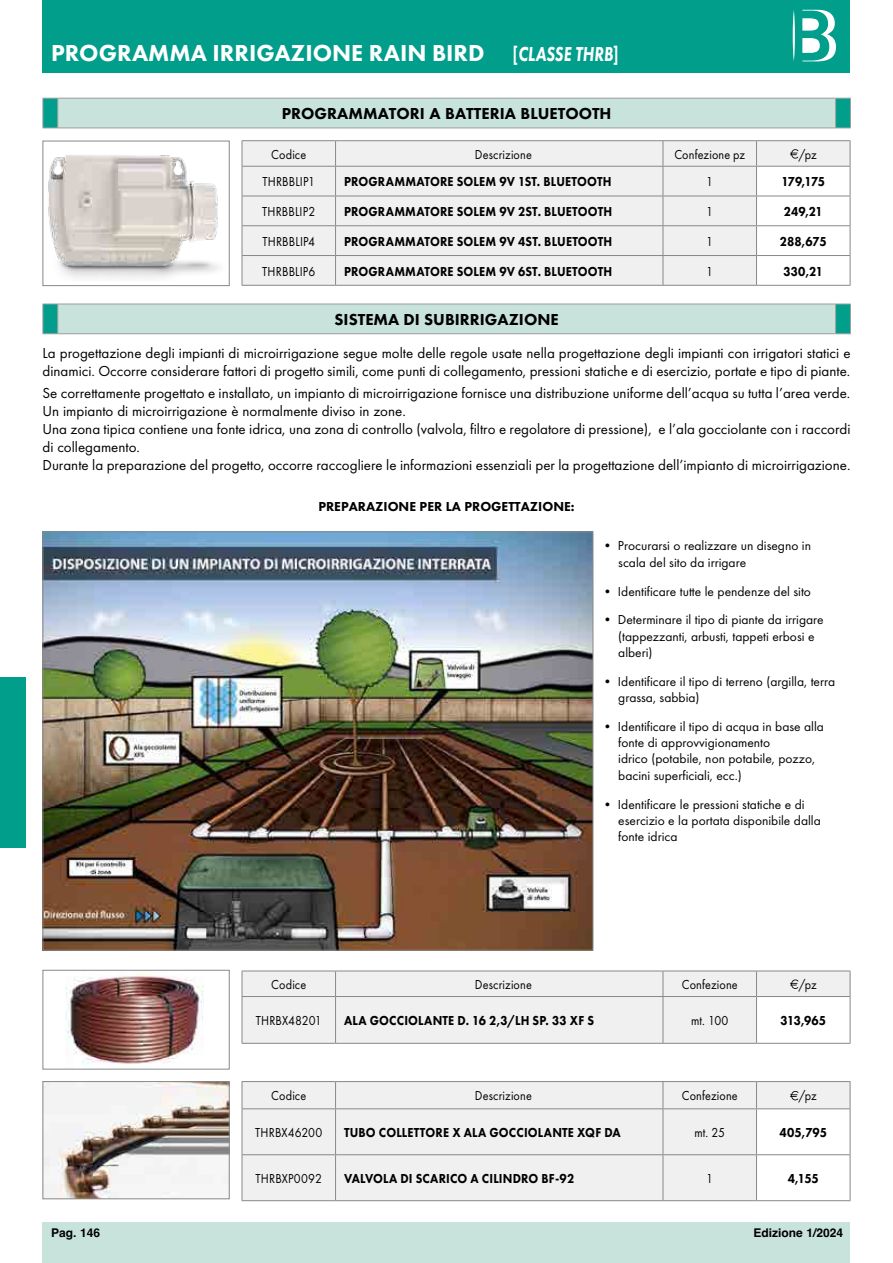
<style>
.page{position:relative;width:893px;height:1263px;background:#fff}
.page>*{position:absolute;margin:0;border:0;box-sizing:border-box;transform-origin:0 0}
.t1{font:800 24px "Futura PT";color:#fff}
.t2{font:800 16.5px "Futura PT";color:#000}
.t3{font:15px/18px "Futura PT";color:#000}
.t4{font:13.5px/16.2px "Futura PT";color:#000}
.t5{font:800 13.5px "Futura PT";letter-spacing:.01em;color:#000;scale:.9 1}
.t6{font:13.5px "Futura PT";color:#000;scale:.9 1}
.t7{font:800 13.5px "Futura PT";letter-spacing:.01em;color:#000}
.t8{font:700 12px "Helvetica";color:#000}
.s1{font-size:21px}
.s2{font-style:italic;font-size:21px}
</style>
<div class="page">
<div style="left:43px;top:1222px;width:807px;height:41px;background:#c8e3dc"></div>
<div style="left:43px;top:0;width:807px;height:72px;background:#009e8b"></div>
<div style="left:0;top:677px;width:26px;height:170px;background:#009e8b"></div>
<svg style="left:802px;top:10px;width:34px;height:51px"></svg>
<svg style="left:793px;top:10px;width:2px;height:51px"></svg>
<svg style="left:43px;top:98px;width:808px;height:31px;background:#bfddd6"></svg>
<hr style="left:58px;top:128px;width:778px;height:1px;background:#9c9e9f">
<img style="left:48px;top:155px;width:171px;height:123px">
<div style="left:43px;top:141px;width:187px;height:145px;border:1px solid #87888a"></div>
<div style="left:243px;top:141px;width:513px;height:144px;background:#f0f0f1"></div>
<hr style="left:242px;top:166px;width:94px;height:1px;background:#87888a">
<hr style="left:336px;top:166px;width:327px;height:1px;background:#87888a">
<hr style="left:663px;top:166px;width:93px;height:1px;background:#87888a">
<hr style="left:242px;top:140px;width:94px;height:1px;background:#87888a">
<hr style="left:663px;top:140px;width:93px;height:1px;background:#87888a">
<hr style="left:756px;top:140px;width:94px;height:1px;background:#87888a">
<hr style="left:242px;top:196px;width:94px;height:1px;background:#87888a">
<hr style="left:663px;top:196px;width:93px;height:1px;background:#87888a">
<hr style="left:242px;top:225px;width:94px;height:1px;background:#87888a">
<hr style="left:663px;top:225px;width:93px;height:1px;background:#87888a">
<hr style="left:242px;top:255px;width:94px;height:1px;background:#87888a">
<hr style="left:663px;top:255px;width:93px;height:1px;background:#87888a">
<hr style="left:242px;top:285px;width:94px;height:1px;background:#87888a">
<hr style="left:663px;top:285px;width:93px;height:1px;background:#87888a">
<hr style="left:756px;top:285px;width:94px;height:1px;background:#87888a">
<hr style="left:336px;top:140px;width:327px;height:1px;background:#87888a">
<hr style="left:336px;top:196px;width:327px;height:1px;background:#87888a">
<hr style="left:336px;top:225px;width:327px;height:1px;background:#87888a">
<svg style="left:242px;top:141px;width:1px;height:144px"></svg>
<hr style="left:336px;top:255px;width:327px;height:1px;background:#87888a">
<svg style="left:335px;top:141px;width:1px;height:144px"></svg>
<svg style="left:663px;top:141px;width:1px;height:144px"></svg>
<hr style="left:336px;top:285px;width:327px;height:1px;background:#87888a">
<svg style="left:756px;top:141px;width:95px;height:144px"></svg>
<svg style="left:43px;top:304px;width:808px;height:30px;background:#c0dfd7"></svg>
<hr style="left:58px;top:333px;width:778px;height:1px;background:#9c9e9f">
<img style="left:45px;top:533px;width:546px;height:415px">
<img style="left:65px;top:973px;width:139px;height:93px">
<div style="left:43px;top:970px;width:187px;height:99px;border:1px solid #87888a"></div>
<hr style="left:242px;top:1043px;width:94px;height:1px;background:#87888a">
<hr style="left:663px;top:1043px;width:93px;height:1px;background:#87888a">
<hr style="left:756px;top:1043px;width:94px;height:1px;background:#87888a">
<hr style="left:336px;top:1043px;width:327px;height:1px;background:#87888a">
<svg style="left:242px;top:971px;width:609px;height:72px"></svg>
<img style="left:45px;top:1083px;width:183px;height:114px">
<div style="left:43px;top:1081px;width:187px;height:118px;border:1px solid #87888a"></div>
<div style="left:243px;top:1082px;width:513px;height:118px;background:#f0f0f1"></div>
<hr style="left:242px;top:1108px;width:94px;height:1px;background:#87888a">
<hr style="left:336px;top:1108px;width:327px;height:1px;background:#87888a">
<hr style="left:663px;top:1108px;width:93px;height:1px;background:#87888a">
<hr style="left:242px;top:1081px;width:94px;height:1px;background:#87888a">
<hr style="left:663px;top:1081px;width:93px;height:1px;background:#87888a">
<hr style="left:756px;top:1081px;width:94px;height:1px;background:#87888a">
<hr style="left:242px;top:1154px;width:94px;height:1px;background:#87888a">
<hr style="left:663px;top:1154px;width:93px;height:1px;background:#87888a">
<hr style="left:242px;top:1200px;width:94px;height:1px;background:#87888a">
<hr style="left:663px;top:1200px;width:93px;height:1px;background:#87888a">
<svg style="left:242px;top:1082px;width:1px;height:26px"></svg>
<hr style="left:336px;top:1081px;width:327px;height:1px;background:#87888a">
<svg style="left:335px;top:1082px;width:1px;height:26px"></svg>
<svg style="left:663px;top:1082px;width:1px;height:26px"></svg>
<hr style="left:242px;top:1109px;width:1px;height:45px;background:#87888a">
<hr style="left:335px;top:1109px;width:1px;height:45px;background:#87888a">
<hr style="left:663px;top:1109px;width:1px;height:45px;background:#87888a">
<hr style="left:242px;top:1155px;width:1px;height:45px;background:#87888a">
<hr style="left:336px;top:1154px;width:327px;height:1px;background:#87888a">
<hr style="left:335px;top:1155px;width:1px;height:45px;background:#87888a">
<hr style="left:663px;top:1155px;width:1px;height:45px;background:#87888a">
<hr style="left:336px;top:1200px;width:327px;height:1px;background:#87888a">
<svg style="left:756px;top:1082px;width:95px;height:119px"></svg>
<h1 class="t1" style="left:51px;top:38px;width:569px">PROGRAMMA IRRIGAZIONE RAIN BIRD <span class="s1">[</span><span class="s2">CLASSE THRB</span><span class="s1">]</span></h1>
<p class="t2" style="left:282px;top:104px;width:331px">PROGRAMMATORI A BATTERIA BLUETOOTH</p>
<p class="t6" style="left:271px;top:146px;width:40px">Codice</p>
<p class="t6" style="left:475px;top:146px;width:65px">Descrizione</p>
<p class="t6" style="left:674px;top:146px;width:80px">Confezione pz</p>
<p class="t6" style="left:798px;top:146px;width:22px">/pz</p>
<p class="t6" style="left:262px;top:174px;width:60px">THRBBLIP1</p>
<p class="t5" style="left:344px;top:173px;width:299px">PROGRAMMATORE SOLEM 9V 1ST. BLUETOOTH</p>
<p class="t6" style="left:706px;top:174px;width:9px">1</p>
<p class="t5" style="left:781px;top:173px;width:50px">179,175</p>
<p class="t6" style="left:262px;top:203px;width:61px">THRBBLIP2</p>
<p class="t5" style="left:344px;top:203px;width:299px">PROGRAMMATORE SOLEM 9V 2ST. BLUETOOTH</p>
<p class="t6" style="left:706px;top:203px;width:9px">1</p>
<p class="t5" style="left:784px;top:203px;width:45px">249,21</p>
<p class="t6" style="left:262px;top:233px;width:60px">THRBBLIP4</p>
<p class="t5" style="left:344px;top:233px;width:300px">PROGRAMMATORE SOLEM 9V 4ST. BLUETOOTH</p>
<p class="t6" style="left:706px;top:233px;width:9px">1</p>
<p class="t5" style="left:780px;top:233px;width:54px">288,675</p>
<p class="t6" style="left:262px;top:263px;width:60px">THRBBLIP6</p>
<p class="t5" style="left:344px;top:263px;width:299px">PROGRAMMATORE SOLEM 9V 6ST. BLUETOOTH</p>
<p class="t6" style="left:706px;top:263px;width:9px">1</p>
<p class="t5" style="left:783px;top:263px;width:46px">330,21</p>
<p class="t2" style="left:335px;top:309px;width:226px">SISTEMA DI SUBIRRIGAZIONE</p>
<p class="t3" style="left:43px;top:344px;width:809px">La progettazione degli impianti di microirrigazione segue molte delle regole usate nella progettazione degli impianti con irrigatori statici e dinamici. Occorre considerare fattori di progetto simili, come punti di collegamento, pressioni statiche e di esercizio, portate e tipo di piante.</p>
<p class="t3" style="left:43px;top:384px;width:809px">Se correttamente progettato e installato, un impianto di microirrigazione fornisce una distribuzione uniforme dell’acqua su tutta l’area verde.<br>Un impianto di microirrigazione è normalmente diviso in zone.<br>Una zona tipica contiene una fonte idrica, una zona di controllo (valvola, filtro e regolatore di pressione), e l’ala gocciolante con i raccordi di collegamento.<br>Durante la preparazione del progetto, occorre raccogliere le informazioni essenziali per la progettazione dell’impianto di microirrigazione.</p>
<p class="t7" style="left:318px;top:498px;width:258px">PREPARAZIONE PER LA PROGETTAZIONE:</p>
<p class="t4" style="left:618px;top:538px;width:194px;text-indent:-17px">• Procurarsi o realizzare un disegno in scala del sito da irrigare</p>
<p class="t4" style="left:601px;top:583px;width:212px">• Identificare tutte le pendenze del sito</p>
<p class="t4" style="left:618px;top:612px;width:207px;text-indent:-17px">• Determinare il tipo di piante da irrigare (tappezzanti, arbusti, tappeti erbosi e alberi)</p>
<p class="t4" style="left:618px;top:673px;width:218px;text-indent:-17px">• Identificare il tipo di terreno (argilla, terra grassa, sabbia)</p>
<p class="t4" style="left:618px;top:718px;width:207px;text-indent:-17px">• Identificare il tipo di acqua in base alla fonte di approvvigionamento<br>idrico (potabile, non potabile, pozzo, bacini superficiali, ecc.)</p>
<p class="t4" style="left:618px;top:796px;width:204px;text-indent:-17px">• Identificare le pressioni statiche e di esercizio e la portata disponibile dalla fonte idrica</p>
<p class="t6" style="left:271px;top:976px;width:40px">Codice</p>
<p class="t6" style="left:475px;top:976px;width:65px">Descrizione</p>
<p class="t6" style="left:682px;top:976px;width:64px">Confezione</p>
<p class="t6" style="left:798px;top:976px;width:22px">/pz</p>
<p class="t6" style="left:256px;top:1012px;width:75px">THRBX48201</p>
<p class="t5" style="left:344px;top:1012px;width:279px">ALA GOCCIOLANTE D. 16 2,3/LH SP. 33 XF S</p>
<p class="t6" style="left:691px;top:1012px;width:43px">mt. 100</p>
<p class="t5" style="left:780px;top:1012px;width:52px">313,965</p>
<p class="t6" style="left:271px;top:1088px;width:40px">Codice</p>
<p class="t6" style="left:475px;top:1088px;width:65px">Descrizione</p>
<p class="t6" style="left:682px;top:1088px;width:64px">Confezione</p>
<p class="t6" style="left:798px;top:1088px;width:22px">/pz</p>
<p class="t6" style="left:255px;top:1124px;width:76px">THRBX46200</p>
<p class="t5" style="left:344px;top:1124px;width:309px">TUBO COLLETTORE X ALA GOCCIOLANTE XQF DA</p>
<p class="t6" style="left:694px;top:1124px;width:36px">mt. 25</p>
<p class="t5" style="left:779px;top:1124px;width:54px">405,795</p>
<p class="t6" style="left:256px;top:1170px;width:75px">THRBXP0092</p>
<p class="t5" style="left:344px;top:1170px;width:257px">VALVOLA DI SCARICO A CILINDRO BF-92</p>
<p class="t6" style="left:706px;top:1170px;width:9px">1</p>
<p class="t5" style="left:788px;top:1170px;width:36px">4,155</p>
<p class="t8" style="left:51px;top:1226px;width:51px">Pag. 146</p>
<p class="t8" style="left:753px;top:1226px;width:91px">Edizione 1/2024</p>
</div>
